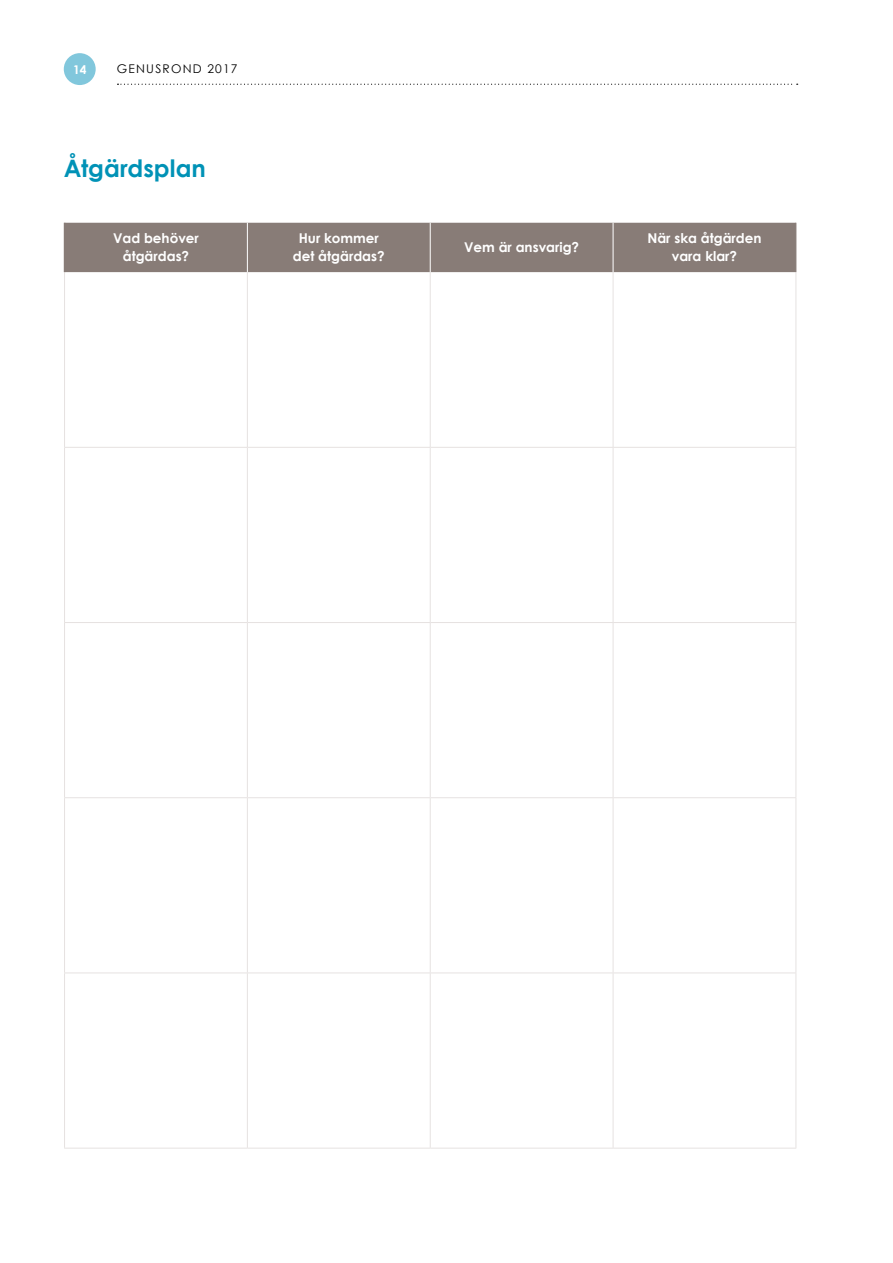
<style>
.page{position:relative;width:893px;height:1263px;background:#fff}
.page>*{position:absolute;margin:0;border:0;box-sizing:border-box;transform-origin:0 0}
.t1{font:700 24px "Century Gothic";color:#0092b6}
.t2{font:700 13.5px/18px "Century Gothic";color:#fff;text-align:center}
.t3{font:12px "Century Gothic";letter-spacing:.1em;color:#000}
.t4{font:700 12px "Century Gothic";color:#fff}
</style>
<div class="page">
<div style="left:64px;top:53px;width:32px;height:32px;background:#81c7dc;border-radius:50%"></div>
<svg style="left:117px;top:84px;width:681px;height:1px"></svg>
<div style="left:65px;top:223px;width:730px;height:49px;background:#887c77"></div>
<hr style="left:247px;top:223px;width:1px;height:49px;background:#fff">
<hr style="left:430px;top:223px;width:1px;height:49px;background:#fff">
<hr style="left:613px;top:223px;width:1px;height:49px;background:#fff">
<hr style="left:64px;top:272px;width:1px;height:175px;background:#e6e2e1">
<hr style="left:247px;top:272px;width:1px;height:175px;background:#e6e2e1">
<hr style="left:430px;top:272px;width:1px;height:175px;background:#e6e2e1">
<hr style="left:613px;top:272px;width:1px;height:175px;background:#e6e2e1">
<hr style="left:795px;top:272px;width:1px;height:175px;background:#e6e2e1">
<hr style="left:64px;top:447px;width:183px;height:1px;background:#e6e2e1">
<hr style="left:64px;top:448px;width:1px;height:174px;background:#e6e2e1">
<hr style="left:247px;top:447px;width:183px;height:1px;background:#e6e2e1">
<hr style="left:247px;top:448px;width:1px;height:174px;background:#e6e2e1">
<hr style="left:430px;top:447px;width:183px;height:1px;background:#e6e2e1">
<hr style="left:430px;top:448px;width:1px;height:174px;background:#e6e2e1">
<hr style="left:613px;top:447px;width:183px;height:1px;background:#e6e2e1">
<hr style="left:613px;top:448px;width:1px;height:174px;background:#e6e2e1">
<hr style="left:795px;top:448px;width:1px;height:174px;background:#e6e2e1">
<hr style="left:64px;top:622px;width:183px;height:1px;background:#e6e2e1">
<hr style="left:64px;top:623px;width:1px;height:174px;background:#e6e2e1">
<hr style="left:247px;top:622px;width:183px;height:1px;background:#e6e2e1">
<hr style="left:247px;top:623px;width:1px;height:174px;background:#e6e2e1">
<hr style="left:430px;top:622px;width:183px;height:1px;background:#e6e2e1">
<hr style="left:430px;top:623px;width:1px;height:174px;background:#e6e2e1">
<hr style="left:613px;top:622px;width:183px;height:1px;background:#e6e2e1">
<hr style="left:613px;top:623px;width:1px;height:174px;background:#e6e2e1">
<hr style="left:795px;top:623px;width:1px;height:174px;background:#e6e2e1">
<hr style="left:64px;top:797px;width:183px;height:1px;background:#e6e2e1">
<hr style="left:64px;top:798px;width:1px;height:174px;background:#e6e2e1">
<hr style="left:247px;top:797px;width:183px;height:1px;background:#e6e2e1">
<hr style="left:247px;top:798px;width:1px;height:174px;background:#e6e2e1">
<hr style="left:430px;top:797px;width:183px;height:1px;background:#e6e2e1">
<hr style="left:430px;top:798px;width:1px;height:174px;background:#e6e2e1">
<hr style="left:613px;top:797px;width:183px;height:1px;background:#e6e2e1">
<hr style="left:613px;top:798px;width:1px;height:174px;background:#e6e2e1">
<hr style="left:795px;top:798px;width:1px;height:174px;background:#e6e2e1">
<hr style="left:64px;top:972px;width:183px;height:1px;background:#e6e2e1">
<hr style="left:64px;top:973px;width:1px;height:175px;background:#e6e2e1">
<hr style="left:247px;top:972px;width:183px;height:1px;background:#e6e2e1">
<hr style="left:247px;top:973px;width:1px;height:175px;background:#e6e2e1">
<hr style="left:430px;top:972px;width:183px;height:1px;background:#e6e2e1">
<hr style="left:430px;top:973px;width:1px;height:175px;background:#e6e2e1">
<hr style="left:613px;top:972px;width:183px;height:1px;background:#e6e2e1">
<hr style="left:613px;top:973px;width:1px;height:175px;background:#e6e2e1">
<hr style="left:795px;top:973px;width:1px;height:175px;background:#e6e2e1">
<hr style="left:64px;top:1148px;width:183px;height:1px;background:#e6e2e1">
<hr style="left:247px;top:1148px;width:183px;height:1px;background:#e6e2e1">
<hr style="left:430px;top:1148px;width:183px;height:1px;background:#e6e2e1">
<hr style="left:613px;top:1148px;width:183px;height:1px;background:#e6e2e1">
<hr style="left:64px;top:223px;width:1px;height:49px;background:#887c77">
<hr style="left:795px;top:223px;width:1px;height:49px;background:#887c77">
<p class="t4" style="left:73px;top:62px;width:15px">14</p>
<p class="t3" style="left:117px;top:61px;width:122px">GENUSROND 2017</p>
<h1 class="t1" style="left:64px;top:154px;width:144px">Åtgärdsplan</h1>
<p class="t2" style="left:113px;top:229px;width:87px">Vad behöver åtgärdas?</p>
<p class="t2" style="left:293px;top:229px;width:93px">Hur kommer det åtgärdas?</p>
<p class="t2" style="left:464px;top:238px;width:117px">Vem är ansvarig?</p>
<p class="t2" style="left:647px;top:229px;width:116px">När ska åtgärden vara klar?</p>
</div>
